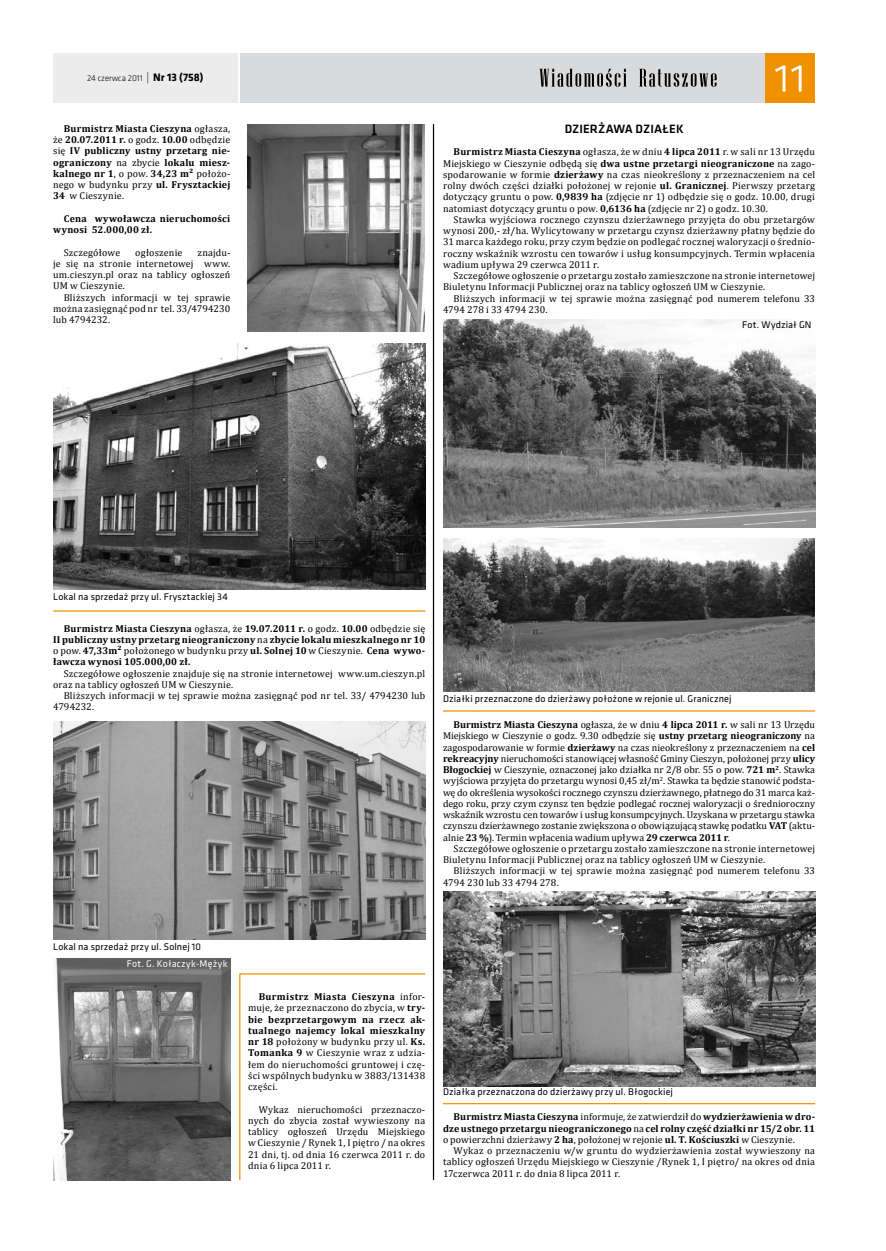
<style>
.page{position:relative;width:886px;height:1251px;background:#fff}
.page>*{position:absolute;margin:0;border:0;box-sizing:border-box;transform-origin:0 0}
.t1{font:500 12.5px "Klavika";letter-spacing:.005em;color:#000}
.t2{font:10px/11.2px "Cambria";letter-spacing:.02em;color:#000;text-align:justify}
.t3{font:700 10px/11.2px "Cambria";letter-spacing:.015em;color:#000;text-align:justify}
.t4{font:10px "Klavika";letter-spacing:.015em;color:#000}
.t5{font:10px "Klavika";letter-spacing:.025em;color:#fff}
.t6{font:300 8.75px "Klavika";color:#000}
.s1{font-size:11.25px}
.s2{font-weight:700;font-size:11.25px}
.s3{font-weight:400}
.s4{font-weight:700}
</style>
<div class="page">
<div style="left:53px;top:53px;width:184px;height:50px;background:#ececed"></div>
<div style="left:240px;top:54px;width:574px;height:49px;background:#d9dadb"></div>
<svg style="left:639px;top:69px;width:78px;height:18px"></svg>
<svg style="left:539px;top:69px;width:87px;height:18px"></svg>
<div style="left:765px;top:54px;width:49px;height:49px;background:#f09100"></div>
<svg style="left:775px;top:66px;width:26px;height:26px"></svg>
<img style="left:248px;top:124px;width:177px;height:207px">
<img style="left:53px;top:344px;width:372px;height:245px">
<img style="left:53px;top:958px;width:177px;height:222px">
<hr style="left:53px;top:610px;width:372px;height:2px;background:#f09100">
<hr style="left:240px;top:973px;width:185px;height:1px;background:#f09100">
<hr style="left:239px;top:973px;width:1px;height:207px;background:#f09100">
<hr style="left:433px;top:124px;width:1px;height:1056px;background:#000">
<img style="left:443px;top:539px;width:372px;height:152px">
<img style="left:443px;top:320px;width:372px;height:208px">
<img style="left:443px;top:891px;width:372px;height:195px">
<hr style="left:443px;top:710px;width:372px;height:2px;background:#f09100">
<hr style="left:443px;top:1103px;width:372px;height:1px;background:#f09100">
<img style="left:53px;top:721px;width:372px;height:218px">
<p class="t6" style="left:87px;top:73px;width:118px">24 czerwca 2011 <span class="s1">|</span> <span class="s2">Nr 13 (758)</span></p>
<p class="t3" style="left:53px;top:123px;width:179px;text-indent:11px">Burmistrz Miasta Cieszyna <span class="s3">ogłasza, że</span> 20.07.2011 r. <span class="s3">o godz.</span> 10.00 <span class="s3">odbędzie się</span> IV publiczny ustny przetarg nie&shy;ograniczony <span class="s3">na zbycie</span> lokalu miesz&shy;kalnego nr 1<span class="s3">, o pow.</span> 34,23 m² <span class="s3">położo&shy;nego w budynku przy</span> ul. Frysztackiej 34 <span class="s3">w Cieszynie.</span></p>
<p class="t3" style="left:53px;top:213px;width:179px;text-indent:11px">Cena wywoławcza nieruchomości wynosi 52.000,00 zł.</p>
<p class="t2" style="left:64px;top:246px;width:58px">Szczegółowe</p>
<p class="t2" style="left:135px;top:246px;width:49px">ogłoszenie</p>
<p class="t2" style="left:53px;top:246px;width:179px;text-indent:144px">znajdu&shy;je się na stronie internetowej www. um.cieszyn.pl oraz na tablicy ogłoszeń UM w Cieszynie.</p>
<p class="t2" style="left:53px;top:291px;width:179px;text-indent:11px">Bliższych informacji w tej sprawie można zasięgnąć pod nr tel. 33/4794230 lub 4794232.</p>
<p class="t1" style="left:565px;top:121px;width:120px">DZIERŻAWA DZIAŁEK</p>
<p class="t2" style="left:443px;top:146px;width:374px;text-indent:11px"><span class="s4">Burmistrz Miasta Cieszyna</span> ogłasza, że w dniu <span class="s4">4 lipca 2011</span> r. w sali nr 13 Urzędu Miejskiego w Cieszynie odbędą się <span class="s4">dwa ustne przetargi nieograniczone</span> na zago&shy;spodarowanie w formie <span class="s4">dzierżawy</span> na czas nieokreślony z przeznaczeniem na cel rolny dwóch części działki położonej w rejonie <span class="s4">ul. Granicznej</span>. Pierwszy przetarg dotyczący gruntu o pow. <span class="s4">0,9839 ha</span> (zdjęcie nr 1) odbędzie się o godz. 10.00, drugi natomiast dotyczący gruntu o pow. <span class="s4">0,6136 ha</span> (zdjęcie nr 2) o godz. 10.30.</p>
<p class="t2" style="left:443px;top:214px;width:374px;text-indent:11px">Stawka wyjściowa rocznego czynszu dzierżawnego przyjęta do obu przetargów wynosi 200,- zł/ha. Wylicytowany w przetargu czynsz dzierżawny płatny będzie do 31 marca każdego roku, przy czym będzie on podlegać rocznej waloryzacji o średnio&shy;roczny wskaźnik wzrostu cen towarów i usług konsumpcyjnych. Termin wpłacenia wadium upływa 29 czerwca 2011 r.</p>
<p class="t2" style="left:443px;top:270px;width:374px;text-indent:11px">Szczegółowe ogłoszenie o przetargu zostało zamieszczone na stronie internetowej<br>Biuletynu Informacji Publicznej oraz na tablicy ogłoszeń UM w Cieszynie.</p>
<p class="t2" style="left:443px;top:293px;width:374px;text-indent:11px">Bliższych informacji w tej sprawie można zasięgnąć pod numerem telefonu 33<br>4794 278 i 33 4794 230.</p>
<p class="t4" style="left:742px;top:318px;width:71px">Fot. Wydział GN</p>
<p class="t4" style="left:53px;top:590px;width:176px">Lokal na sprzedaż przy ul. Frysztackiej 34</p>
<p class="t3" style="left:53px;top:622px;width:374px;text-indent:11px">Burmistrz Miasta Cieszyna <span class="s3">ogłasza, że</span> 19.07.2011 r. <span class="s3">o godz.</span> 10.00 <span class="s3">odbędzie się </span>II publiczny ustny przetarg nieograniczony <span class="s3">na</span> zbycie lokalu mieszkalnego nr 10 <span class="s3">o pow.</span> 47,33m² <span class="s3">położonego w budynku przy</span> ul. Solnej 10 <span class="s3">w Cieszynie.</span> Cena wywo&shy;ławcza wynosi 105.000,00 zł.</p>
<p class="t2" style="left:53px;top:667px;width:374px;text-indent:11px">Szczegółowe ogłoszenie znajduje się na stronie internetowej www.um.cieszyn.pl oraz na tablicy ogłoszeń UM w Cieszynie.</p>
<p class="t2" style="left:53px;top:690px;width:373px;text-indent:11px">Bliższych informacji w tej sprawie można zasięgnąć pod nr tel. 33/ 4794230 lub<br>4794232.</p>
<p class="t4" style="left:443px;top:692px;width:290px">Działki przeznaczone do dzierżawy położone w rejonie ul. Granicznej</p>
<p class="t2" style="left:443px;top:719px;width:374px;text-indent:11px"><span class="s4">Burmistrz Miasta Cieszyna</span> ogłasza, że w dniu <span class="s4">4 lipca 2011 r.</span> w sali nr 13 Urzędu Miejskiego w Cieszynie o godz. 9.30 odbędzie się <span class="s4">ustny przetarg nieograniczony</span> na zagospodarowanie w formie <span class="s4">dzierżawy</span> na czas nieokreślony z przeznaczeniem na <span class="s4">cel rekreacyjny</span> nieruchomości stanowiącej własność Gminy Cieszyn, położonej przy <span class="s4">ulicy Błogockiej</span> w Cieszynie, oznaczonej jako działka nr 2/8 obr. 55 o pow. <span class="s4">721 m</span><sup>2</sup>. Stawka wyjściowa przyjęta do przetargu wynosi 0,45 zł/m<sup>2</sup>. Stawka ta będzie stanowić podsta&shy;wę do określenia wysokości rocznego czynszu dzierżawnego, płatnego do 31 marca każ&shy;dego roku, przy czym czynsz ten będzie podlegać rocznej waloryzacji o średnioroczny wskaźnik wzrostu cen towarów i usług konsumpcyjnych. Uzyskana w przetargu stawka czynszu dzierżawnego zostanie zwiększona o obowiązującą stawkę podatku <span class="s4">VAT</span> (aktu&shy;alnie <span class="s4">23 %</span>). Termin wpłacenia wadium upływa <span class="s4">29 czerwca 2011 r</span>.</p>
<p class="t2" style="left:443px;top:843px;width:374px;text-indent:11px">Szczegółowe ogłoszenie o przetargu zostało zamieszczone na stronie internetowej<br>Biuletynu Informacji Publicznej oraz na tablicy ogłoszeń UM w Cieszynie.</p>
<p class="t2" style="left:443px;top:865px;width:374px;text-indent:11px">Bliższych informacji w tej sprawie można zasięgnąć pod numerem telefonu 33<br>4794 230 lub 33 4794 278.</p>
<p class="t4" style="left:53px;top:940px;width:149px">Lokal na sprzedaż przy ul. Solnej 10</p>
<p class="t5" style="left:127px;top:957px;width:102px">Fot. G. Kołaczyk-Mężyk</p>
<p class="t2" style="left:248px;top:991px;width:179px;text-indent:11px"><span class="s4">Burmistrz Miasta Cieszyna</span> infor&shy;muje, że przeznaczono do zbycia, w <span class="s4">try&shy;bie bezprzetargowym na rzecz ak&shy;tualnego najemcy lokal mieszkalny nr 18</span> położony w budynku przy ul. <span class="s4">Ks.<br>Tomanka 9</span> w Cieszynie wraz z udzia&shy;łem do nieruchomości gruntowej i czę&shy;ści wspólnych budynku w 3883/131438 części.</p>
<p class="t2" style="left:248px;top:1103px;width:179px;text-indent:11px">Wykaz nieruchomości przeznaczo&shy;nych do zbycia został wywieszony na tablicy ogłoszeń Urzędu Miejskiego w Cieszynie / Rynek 1, I piętro / na okres 21 dni, tj. od dnia 16 czerwca 2011 r. do dnia 6 lipca 2011 r.</p>
<p class="t4" style="left:443px;top:1085px;width:231px">Działka przeznaczona do dzierżawy przy ul. Błogockiej</p>
<p class="t3" style="left:443px;top:1111px;width:374px;text-indent:11px">Burmistrz Miasta Cieszyna <span class="s3">informuje, że zatwierdził do</span> wydzierżawienia w dro&shy;dze ustnego przetargu nieograniczonego <span class="s3">na</span> cel rolny część działki nr 15/2 obr. 11 <span class="s3">o powierzchni dzierżawy</span> 2 ha<span class="s3">, położonej w rejonie</span> ul. T. Kościuszki <span class="s3">w Cieszynie.</span></p>
<p class="t2" style="left:443px;top:1145px;width:374px;text-indent:11px">Wykaz o przeznaczeniu w/w gruntu do wydzierżawienia został wywieszony na tablicy ogłoszeń Urzędu Miejskiego w Cieszynie /Rynek 1, I piętro/ na okres od dnia 17czerwca 2011 r. do dnia 8 lipca 2011 r.</p>
</div>
